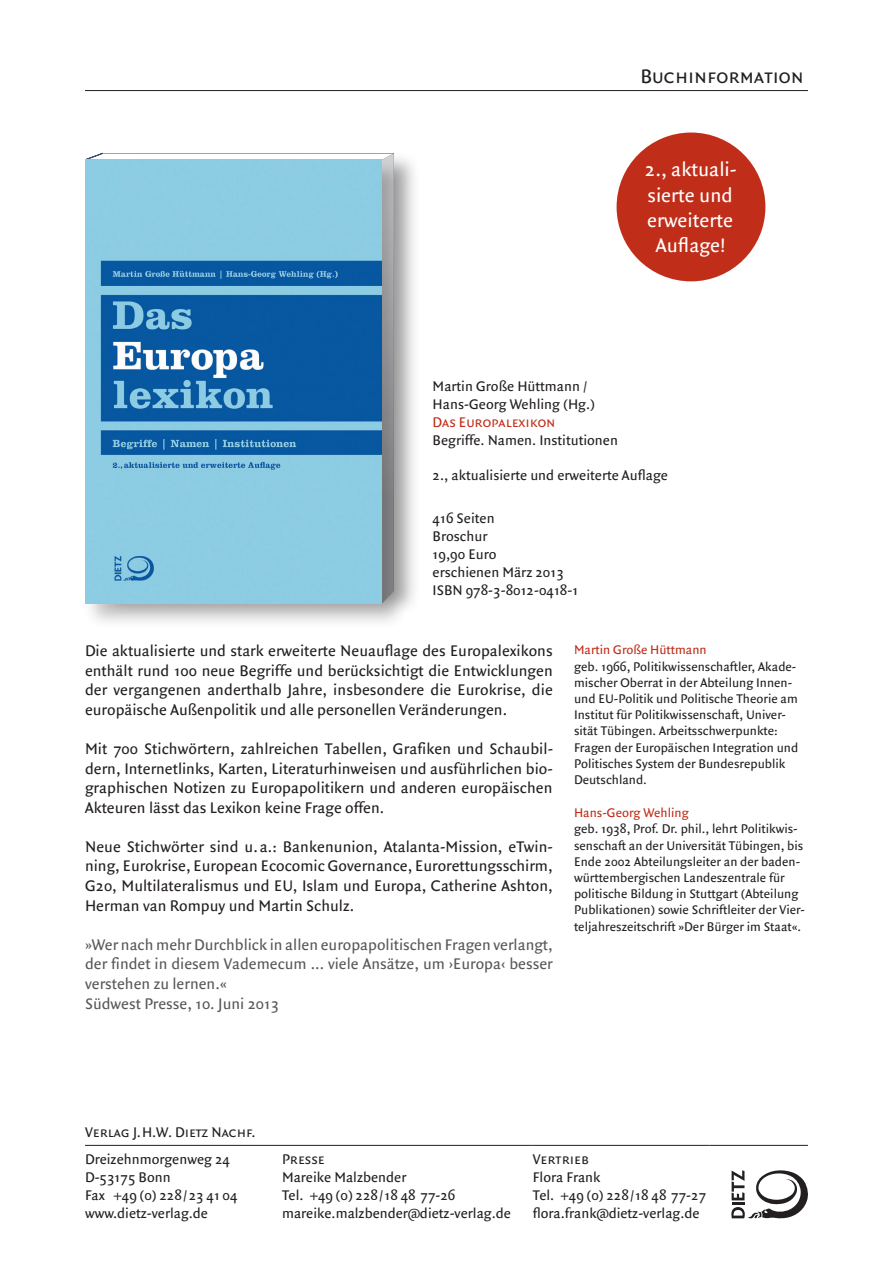
<style>
.page{position:relative;width:893px;height:1263px;background:#fff}
.page>*{position:absolute;margin:0;border:0;box-sizing:border-box;transform-origin:0 0}
.t1{font:21px/25.2px "Quadraat Sans";color:#fff;text-align:center}
.t2{font:21px "Quadraat Sans Small Caps";color:#231f20}
.t3{font:16.5px/19.8px "Quadraat Sans";color:#231f20;text-align:justify}
.t4{font:16.5px/19.8px "Quadraat Sans";color:#57585a}
.t5{font:15px/18px "Quadraat Sans";color:#231f20}
.t6{font:15px "Quadraat Sans Small Caps";color:#231f20}
.t7{font:15px "Quadraat Sans Small Caps";color:#c02d19}
.t8{font:13.5px/16.2px "Quadraat Sans";color:#231f20}
.t9{font:13.5px "Quadraat Sans";color:#c02d19}
</style>
<div class="page">
<hr style="left:85px;top:90px;width:723px;height:1px;background:#231f20">
<hr style="left:85px;top:1145px;width:197px;height:1px;background:#231f20">
<hr style="left:282px;top:1145px;width:251px;height:1px;background:#231f20">
<hr style="left:533px;top:1145px;width:177px;height:1px;background:#231f20">
<hr style="left:710px;top:1145px;width:98px;height:1px;background:#231f20">
<svg style="left:731px;top:1170px;width:77px;height:48px"></svg>
<div style="left:617px;top:133px;width:148px;height:148px;background:#c02d19;border-radius:50%"></div>
<div style="left:100px;top:151px;width:320px;height:465px;background:#231f20;opacity:.35"></div>
<div style="left:83px;top:158px;width:325px;height:472px;background:#231f20;opacity:.28"></div>
<img style="left:85px;top:160px;width:297px;height:444px">
<p class="t2" style="left:640px;top:64px;width:165px">Buchinformation</p>
<p class="t1" style="left:645px;top:158px;width:93px">2., aktuali&shy;sierte und erweiterte<br>Auflage!</p>
<p class="t5" style="left:433px;top:377px;width:164px">Martin Große Hüttmann /<br>Hans-Georg Wehling (Hg.)</p>
<p class="t7" style="left:433px;top:413px;width:124px">Das Europalexikon</p>
<p class="t5" style="left:433px;top:431px;width:187px">Begriffe. Namen. Institutionen</p>
<p class="t5" style="left:433px;top:466px;width:237px">2., aktualisierte und erweiterte Auflage</p>
<p class="t5" style="left:433px;top:510px;width:147px">416 Seiten<br>Broschur<br>19,90 Euro<br>erschienen März 2013<br>ISBN 978-3-8012-0418-1</p>
<p class="t3" style="left:85px;top:641px;width:469px">Die aktualisierte und stark erweiterte Neuauflage des Europalexikons enthält rund 100 neue Begriffe und berücksichtigt die Entwicklungen der vergangenen anderthalb Jahre, insbesondere die Eurokrise, die europäische Außenpolitik und alle personellen Veränderungen.</p>
<p class="t3" style="left:85px;top:739px;width:470px">Mit 700 Stichwörtern, zahlreichen Tabellen, Grafiken und Schaubil&shy;dern, Internetlinks, Karten, Literaturhinweisen und ausführlichen bio&shy;graphischen Notizen zu Europapolitikern und anderen europäischen Akteuren lässt das Lexikon keine Frage offen.</p>
<p class="t3" style="left:85px;top:837px;width:469px">Neue Stichwörter sind u. a.: Bankenunion, Atalanta-Mission, eTwin&shy;ning, Eurokrise, European Ecocomic Governance, Eurorettungsschirm, G20, Multilateralismus und EU, Islam und Europa, Catherine Ashton, Herman van Rompuy und Martin Schulz.</p>
<p class="t4" style="left:85px;top:935px;width:469px">»Wer nach mehr Durchblick in allen europapolitischen Fragen verlangt, der findet in diesem Vademecum ... viele Ansätze, um ›Europa‹ besser verstehen zu lernen.«<br>Südwest Presse, 10. Juni 2013</p>
<p class="t9" style="left:574px;top:642px;width:134px">Martin Große Hüttmann</p>
<p class="t8" style="left:574px;top:658px;width:226px">geb. 1966, Politikwissenschaftler, Akade&shy;mischer Oberrat in der Abteilung Innen&shy;und EU-Politik und Politische Theorie am Institut für Politikwissenschaft, Univer&shy;sität Tübingen. Arbeitsschwerpunkte:<br>Fragen der Europäischen Integration und Politisches System der Bundesrepublik Deutschland.</p>
<p class="t9" style="left:574px;top:805px;width:116px">Hans-Georg Wehling</p>
<p class="t8" style="left:574px;top:821px;width:232px">geb. 1938, Prof. Dr. phil., lehrt Politikwis&shy;senschaft an der Universität Tübingen, bis Ende 2002 Abteilungsleiter an der baden&shy;württembergischen Landeszentrale für politische Bildung in Stuttgart (Abteilung Publikationen) sowie Schriftleiter der Vier&shy;teljahreszeitschrift »Der Bürger im Staat«.</p>
<p class="t6" style="left:85px;top:1123px;width:172px">Verlag J.H.W. Dietz Nachf.</p>
<p class="t5" style="left:85px;top:1151px;width:154px">Dreizehnmorgenweg 24<br>D-53175 Bonn<br>Fax +49 (0) 228/23 41 04 www.dietz-verlag.de</p>
<p class="t6" style="left:282px;top:1151px;width:44px">Presse</p>
<p class="t5" style="left:282px;top:1169px;width:230px">Mareike Malzbender<br>Tel. +49 (0) 228/18 48 77-26 mareike.malzbender@dietz-verlag.de</p>
<p class="t6" style="left:533px;top:1151px;width:58px">Vertrieb</p>
<p class="t5" style="left:533px;top:1169px;width:175px">Flora Frank<br>Tel. +49 (0) 228/18 48 77-27 flora.frank@dietz-verlag.de</p>
</div>
